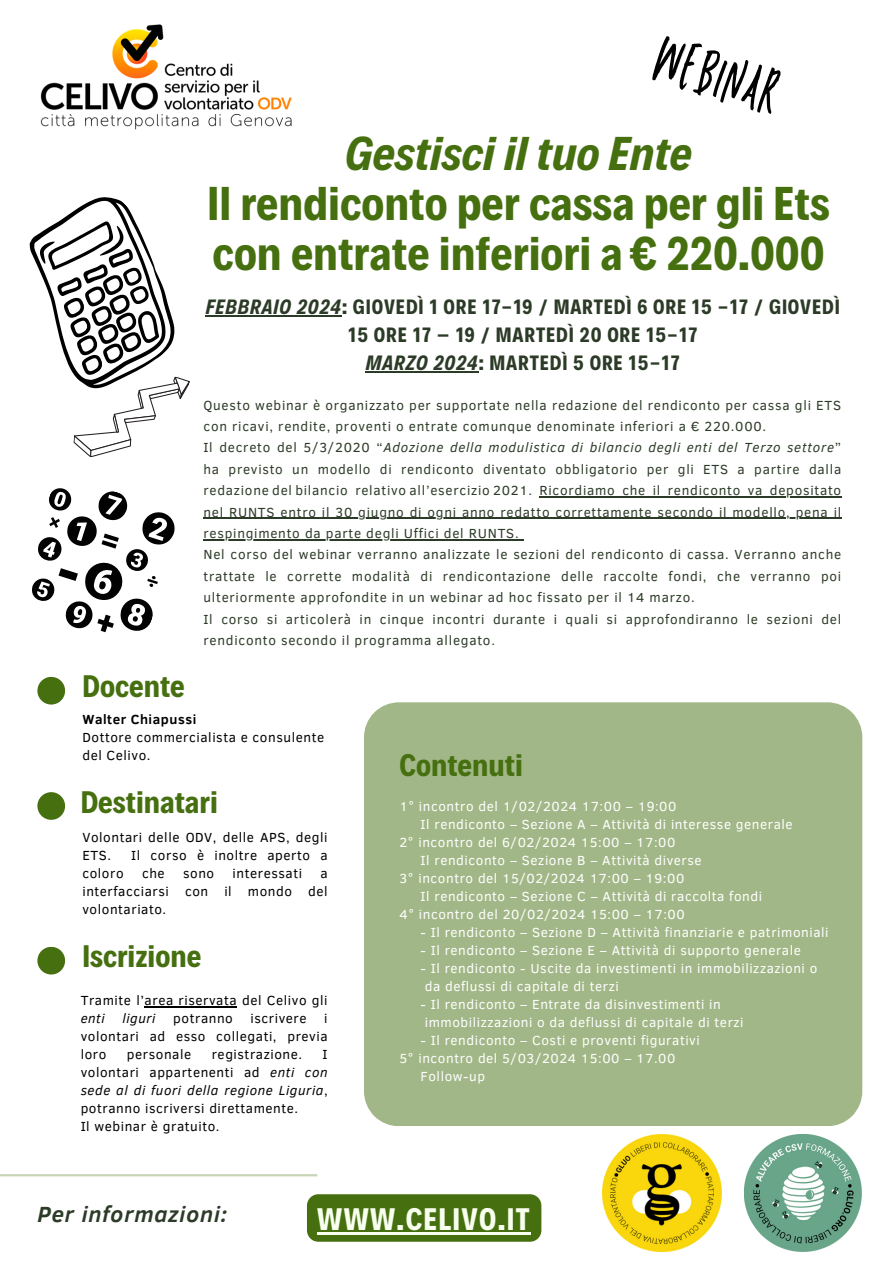
<style>
.page{position:relative;width:894px;height:1264px;background:#fff}
.page>*{position:absolute;margin:0;border:0;box-sizing:border-box;transform-origin:0 0}
.t1{font:60px "TC Chaddlewood Regular";color:#000}
.t2{font:700 48px/49.5px "Decalotype";color:#467010}
.t3{font:italic 700 48px "Decalotype";color:#467010}
.t4{font:700 31.5px "Decalotype";color:#467010}
.t5{font:700 31.5px "Decalotype";letter-spacing:.04em;color:#f8ffee}
.t6{font:italic 700 22.5px "Clear Sans";letter-spacing:.04em;color:#2c3b27}
.t7{font:700 21px/28.2px "Decalotype";letter-spacing:.04em;color:#2c3b27;text-align:center}
.t8{font:13.5px/21.3px "Clear Sans";letter-spacing:.055em;color:#2c3b27}
.t9{font:13.5px "Clear Sans";letter-spacing:.04em;color:#fff}
.t10{font:13.5px/18px "Clear Sans";letter-spacing:.04em;color:#000}
.t11{font:700 13.5px "Clear Sans";letter-spacing:.04em;color:#000}
.t12{font:italic 13.5px "Clear Sans";letter-spacing:.04em;color:#000}
.s1{font-style:italic}
</style>
<div class="page">
<hr style="left:0;top:1174px;width:317px;height:2px;background:#467010">
<img style="left:40px;top:24px;width:252px;height:106px">
<svg style="left:29px;top:197px;width:190px;height:120px"></svg>
<svg style="left:32px;top:488px;width:143px;height:145px"></svg>
<div style="left:364px;top:702px;width:498px;height:424px;background:#a2b787"></div>
<svg style="left:35px;top:208px;width:155px;height:249px"></svg>
<hr style="left:206px;top:315px;width:136px;height:1px;background:#2c3b27">
<hr style="left:366px;top:371px;width:113px;height:1px;background:#2c3b27">
<div style="left:307px;top:1194px;width:234px;height:47px;background:#467010"></div>
<hr style="left:317px;top:1231px;width:214px;height:3px;background:#f8ffee">
<hr style="left:539px;top:496px;width:302px;height:1px;background:#2c3b27">
<hr style="left:203px;top:517px;width:638px;height:2px;background:#2c3b27">
<hr style="left:203px;top:539px;width:316px;height:1px;background:#2c3b27">
<img style="left:744px;top:1134px;width:117px;height:117px">
<img style="left:602px;top:1134px;width:119px;height:117px">
<div style="left:37px;top:792px;width:28px;height:27px;background:#467010;border-radius:50%"></div>
<div style="left:37px;top:677px;width:28px;height:27px;background:#467010;border-radius:50%"></div>
<div style="left:37px;top:946px;width:28px;height:28px;background:#467010;border-radius:50%"></div>
<hr style="left:145px;top:1006px;width:92px;height:1px;background:#000">
<p class="t1" style="left:668px;top:22px;width:127px;rotate:17deg">WEBINAR</p>
<p class="t3" style="left:345px;top:122px;width:348px">Gestisci il tuo Ente</p>
<p class="t2" style="left:207px;top:175px;width:623px">Il rendiconto per cassa per gli Ets con entrate inferiori a € 220.000</p>
<p class="t7" style="left:206px;top:291px;width:635px"><span class="s1">FEBBRAIO 2024</span>: GIOVEDÌ 1 ORE 17-19 / MARTEDÌ 6 ORE 15 -17 / GIOVEDÌ<br>15 ORE 17 – 19 / MARTEDÌ 20 ORE 15-17</p>
<p class="t7" style="left:366px;top:348px;width:315px"><span class="s1">MARZO 2024</span>: MARTEDÌ 5 ORE 15-17</p>
<p class="t4" style="left:82px;top:665px;width:104px">Docente</p>
<p class="t8" style="left:203px;top:393px;width:639px">Questo webinar è organizzato per supportate nella redazione del rendiconto per cassa gli ETS con ricavi, rendite, proventi o entrate comunque denominate inferiori a € 220.000.</p>
<p class="t8" style="left:203px;top:436px;width:639px;text-align:justify">Il decreto del 5/3/2020 “<span class="s1">Adozione della modulistica di bilancio degli enti del Terzo settore</span>” ha previsto un modello di rendiconto diventato obbligatorio per gli ETS a partire dalla redazione del bilancio relativo all’esercizio 2021. Ricordiamo che il rendiconto va depositato nel RUNTS entro il 30 giugno di ogni anno redatto correttamente secondo il modello, pena il respingimento da parte degli Uffici del RUNTS.</p>
<p class="t8" style="left:203px;top:543px;width:639px;text-align:justify">Nel corso del webinar verranno analizzate le sezioni del rendiconto di cassa. Verranno anche trattate le corrette modalità di rendicontazione delle raccolte fondi, che verranno poi ulteriormente approfondite in un webinar ad hoc fissato per il 14 marzo.</p>
<p class="t8" style="left:203px;top:607px;width:639px">Il corso si articolerà in cinque incontri durante i quali si approfondiranno le sezioni del rendiconto secondo il programma allegato.</p>
<p class="t11" style="left:82px;top:709px;width:115px">Walter Chiapussi</p>
<p class="t10" style="left:82px;top:727px;width:243px">Dottore commercialista e consulente del Celivo.</p>
<p class="t4" style="left:81px;top:781px;width:139px">Destinatari</p>
<p class="t10" style="left:82px;top:827px;width:247px">Volontari delle ODV, delle APS, degli<br>ETS.</p>
<p class="t10" style="left:131px;top:845px;width:198px">Il corso è inoltre aperto a</p>
<p class="t10" style="left:82px;top:863px;width:43px">coloro</p>
<p class="t10" style="left:142px;top:863px;width:24px">che</p>
<p class="t10" style="left:183px;top:863px;width:33px">sono</p>
<p class="t10" style="left:232px;top:863px;width:71px">interessati</p>
<p class="t10" style="left:82px;top:863px;width:247px;text-align:justify;text-indent:238px">a interfacciarsi con il mondo del volontariato.</p>
<p class="t4" style="left:82px;top:934px;width:120px">Iscrizione</p>
<p class="t10" style="left:81px;top:990px;width:248px">Tramite l’area riservata del Celivo gli <span class="s1">enti</span></p>
<p class="t12" style="left:122px;top:1008px;width:35px">liguri</p>
<p class="t10" style="left:173px;top:1008px;width:61px">potranno</p>
<p class="t10" style="left:250px;top:1008px;width:58px">iscrivere</p>
<p class="t10" style="left:81px;top:1008px;width:248px;text-align:justify;text-indent:243px">i volontari ad esso collegati, previa loro</p>
<p class="t10" style="left:127px;top:1044px;width:66px">personale</p>
<p class="t10" style="left:212px;top:1044px;width:92px">registrazione.</p>
<p class="t10" style="left:81px;top:1044px;width:248px;text-align:justify;text-indent:242px">I volontari appartenenti ad <span class="s1">enti con sede al di fuori della regione Liguria</span>, potranno iscriversi direttamente.</p>
<p class="t10" style="left:81px;top:1116px;width:140px">Il webinar è gratuito.</p>
<p class="t4" style="left:399px;top:743px;width:125px">Contenuti</p>
<p class="t9" style="left:399px;top:796px;width:278px">1° incontro del 1/02/2024 17:00 – 19:00</p>
<p class="t9" style="left:420px;top:814px;width:373px">Il rendiconto – Sezione A – Attività di interesse generale</p>
<p class="t9" style="left:399px;top:832px;width:277px">2° incontro del 6/02/2024 15:00 – 17:00</p>
<p class="t9" style="left:420px;top:850px;width:282px">Il rendiconto – Sezione B – Attività diverse</p>
<p class="t9" style="left:399px;top:868px;width:286px">3° incontro del 15/02/2024 17:00 – 19:00</p>
<p class="t9" style="left:420px;top:886px;width:343px">Il rendiconto – Sezione C – Attività di raccolta fondi</p>
<p class="t9" style="left:399px;top:904px;width:287px">4° incontro del 20/02/2024 15:00 – 17:00</p>
<p class="t9" style="left:420px;top:922px;width:409px">- Il rendiconto – Sezione D – Attività finanziarie e patrimoniali</p>
<p class="t9" style="left:420px;top:940px;width:382px">- Il rendiconto – Sezione E – Attività di supporto generale</p>
<p class="t9" style="left:420px;top:958px;width:398px">- Il rendiconto - Uscite da investimenti in immobilizzazioni o</p>
<p class="t9" style="left:424px;top:976px;width:195px">da deflussi di capitale di terzi</p>
<p class="t9" style="left:420px;top:994px;width:301px">- Il rendiconto – Entrate da disinvestimenti in</p>
<p class="t9" style="left:424px;top:1012px;width:320px">immobilizzazioni o da deflussi di capitale di terzi</p>
<p class="t9" style="left:420px;top:1030px;width:281px">- Il rendiconto – Costi e proventi figurativi</p>
<p class="t9" style="left:399px;top:1048px;width:277px">5° incontro del 5/03/2024 15:00 – 17.00</p>
<p class="t9" style="left:420px;top:1066px;width:66px">Follow-up</p>
<p class="t6" style="left:37px;top:1197px;width:191px">Per informazioni:</p>
<p class="t5" style="left:317px;top:1197px;width:214px">WWW.CELIVO.IT</p>
</div>
